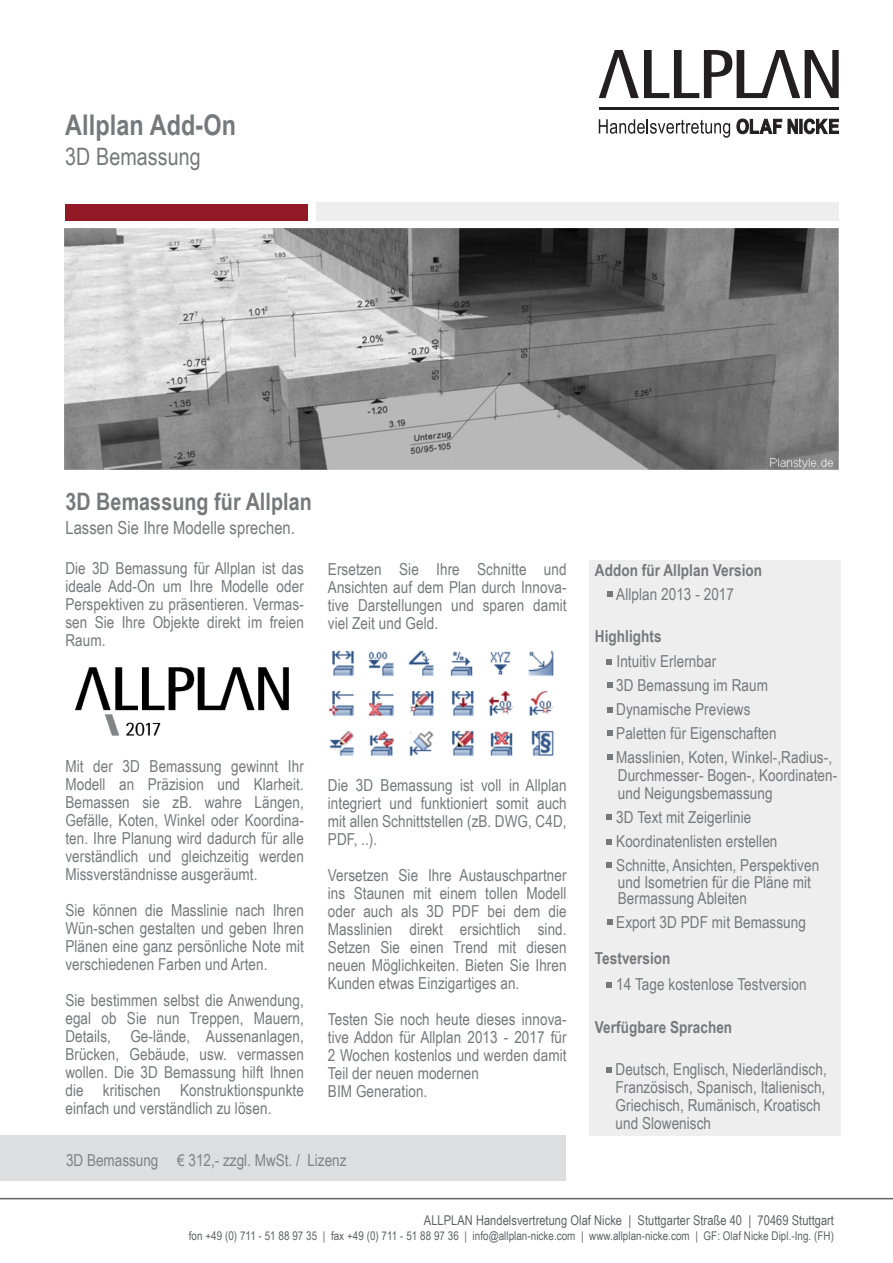
<style>
.page{position:relative;width:893px;height:1263px;background:#fff}
.page>*{position:absolute;margin:0;border:0;box-sizing:border-box;transform-origin:0 0}
.t1{font:700 28.5px "Arial Narrow";letter-spacing:.005em;color:#75797b}
.t2{font:700 24px "Arial Narrow";letter-spacing:.005em;color:#75797b}
.t3{font:24px "Arial Narrow";letter-spacing:.005em;color:#75797b}
.t4{font:18px "Arial Narrow";letter-spacing:.005em;color:#75797b}
.t5{font:16.5px/18px "Arial Narrow";letter-spacing:.005em;color:#75797b;text-align:justify}
.t6{font:700 16.5px "Arial Narrow";letter-spacing:.005em;color:#75797b}
.t7{font:16.5px "Arial Narrow";color:#808285}
.t8{font:13.5px "Arial Narrow";letter-spacing:.005em;color:#5e6263}
.t9{font:12px "Arial Narrow";letter-spacing:.005em;color:#5e6263}
</style>
<div class="page">
<div style="left:589px;top:560px;width:251px;height:575px;background:#edeeed"></div>
<svg style="left:599px;top:119px;width:131px;height:19px"></svg>
<svg style="left:736px;top:118px;width:103px;height:17px"></svg>
<svg style="left:599px;top:50px;width:240px;height:48px"></svg>
<hr style="left:599px;top:108px;width:240px;height:2px;background:#231f20">
<hr style="left:0;top:1198px;width:893px;height:1px;background:#5e6263">
<div style="left:65px;top:204px;width:243px;height:17px;background:#931926"></div>
<div style="left:316px;top:202px;width:522px;height:19px;background:#edeeed"></div>
<img style="left:65px;top:229px;width:773px;height:241px">
<img style="left:76px;top:668px;width:212px;height:68px">
<img style="left:329px;top:650px;width:225px;height:106px">
<svg style="left:607px;top:591px;width:5px;height:6px"></svg>
<svg style="left:606px;top:659px;width:6px;height:5px"></svg>
<svg style="left:607px;top:682px;width:6px;height:6px"></svg>
<svg style="left:607px;top:707px;width:6px;height:5px"></svg>
<svg style="left:607px;top:730px;width:5px;height:5px"></svg>
<svg style="left:607px;top:754px;width:5px;height:6px"></svg>
<svg style="left:606px;top:814px;width:6px;height:6px"></svg>
<svg style="left:607px;top:839px;width:5px;height:6px"></svg>
<svg style="left:606px;top:862px;width:6px;height:6px"></svg>
<svg style="left:607px;top:919px;width:6px;height:6px"></svg>
<svg style="left:607px;top:982px;width:5px;height:5px"></svg>
<svg style="left:607px;top:1067px;width:5px;height:5px"></svg>
<div style="left:0;top:1135px;width:566px;height:46px;background:#dddee0"></div>
<h1 class="t1" style="left:65px;top:103px;width:172px">Allplan Add-On</h1>
<h2 class="t3" style="left:65px;top:139px;width:137px">3D Bemassung</h2>
<h2 class="t2" style="left:65px;top:484px;width:248px">3D Bemassung für Allplan</h2>
<p class="t4" style="left:65px;top:515px;width:231px">Lassen Sie Ihre Modelle sprechen.</p>
<p class="t5" style="left:65px;top:558px;width:240px">Die 3D Bemassung für Allplan ist das ideale Add-On um Ihre Modelle oder Perspektiven zu präsentieren. Vermas&shy;sen Sie Ihre Objekte direkt im freien Raum.</p>
<p class="t5" style="left:328px;top:560px;width:240px">Ersetzen Sie Ihre Schnitte und Ansichten auf dem Plan durch Innova&shy;tive Darstellungen und sparen damit viel Zeit und Geld.</p>
<p class="t5" style="left:65px;top:756px;width:240px">Mit der 3D Bemassung gewinnt Ihr Modell an Präzision und Klarheit.<br>Bemassen sie zB. wahre Längen, Gefälle, Koten, Winkel oder Koordina&shy;ten. Ihre Planung wird dadurch für alle verständlich und gleichzeitig werden Missverständnisse ausgeräumt.</p>
<p class="t5" style="left:65px;top:900px;width:240px">Sie können die Masslinie nach Ihren Wün-schen gestalten und geben Ihren Plänen eine ganz persönliche Note mit verschiedenen Farben und Arten.</p>
<p class="t5" style="left:65px;top:990px;width:240px">Sie bestimmen selbst die Anwendung, egal ob Sie nun Treppen, Mauern, Details, Ge-lände, Aussenanlagen, Brücken, Gebäude, usw. vermassen wollen. Die 3D Bemassung hilft Ihnen die kritischen Konstruktionspunkte einfach und verständlich zu lösen.</p>
<p class="t5" style="left:328px;top:776px;width:240px">Die 3D Bemassung ist voll in Allplan integriert und funktioniert somit auch mit allen Schnittstellen (zB. DWG, C4D, PDF, ..).</p>
<p class="t5" style="left:328px;top:866px;width:240px">Versetzen Sie Ihre Austauschpartner ins Staunen mit einem tollen Modell oder auch als 3D PDF bei dem die Masslinien direkt ersichtlich sind.<br>Setzen Sie einen Trend mit diesen neuen Möglichkeiten. Bieten Sie Ihren Kunden etwas Einzigartiges an.</p>
<p class="t5" style="left:328px;top:1010px;width:240px;text-align:left">Testen Sie noch heute dieses innova&shy;tive Addon für Allplan 2013 - 2017 für<br>2 Wochen kostenlos und werden damit<br>Teil der neuen modernen<br>BIM Generation.</p>
<p class="t7" style="left:66px;top:1148px;width:282px">3D Bemassung € 312,- zzgl. MwSt. / Lizenz</p>
<p class="t6" style="left:595px;top:557px;width:169px">Addon für Allplan Version</p>
<p class="t5" style="left:616px;top:584px;width:119px">Allplan 2013 - 2017</p>
<p class="t6" style="left:595px;top:623px;width:68px">Highlights</p>
<p class="t5" style="left:616px;top:649px;width:217px;line-height:24px;text-align:left">Intuitiv Erlernbar<br>3D Bemassung im Raum<br>Dynamische Previews<br>Paletten für Eigenschaften<br>Masslinien, Koten, Winkel-,Radius-,</p>
<p class="t5" style="left:618px;top:766px;width:221px">Durchmesser- Bogen-, Koordinaten&shy;und Neigungsbemassung</p>
<p class="t5" style="left:616px;top:805px;width:204px;line-height:24px;text-align:left">3D Text mit Zeigerlinie<br>Koordinatenlisten erstellen<br>Schnitte, Ansichten, Perspektiven</p>
<p class="t5" style="left:618px;top:873px;width:195px;line-height:16.5px">und Isometrien für die Pläne mit<br>Bermassung Ableiten</p>
<p class="t5" style="left:616px;top:913px;width:191px">Export 3D PDF mit Bemassung</p>
<p class="t6" style="left:595px;top:946px;width:77px">Testversion</p>
<p class="t5" style="left:616px;top:974px;width:192px">14 Tage kostenlose Testversion</p>
<p class="t6" style="left:595px;top:1015px;width:139px">Verfügbare Sprachen</p>
<p class="t5" style="left:615px;top:1060px;width:213px;text-align:left">Deutsch, Englisch, Niederländisch,<br>Französisch, Spanisch, Italienisch,<br>Griechisch, Rumänisch, Kroatisch und Slowenisch</p>
<p class="t8" style="left:424px;top:1210px;width:412px">ALLPLAN Handelsvertretung Olaf Nicke | Stuttgarter Straße 40 | 70469 Stuttgart</p>
<p class="t9" style="left:189px;top:1226px;width:647px">fon +49 (0) 711 - 51 88 97 35 | fax +49 (0) 711 - 51 88 97 36 | info@allplan-nicke.com | www.allplan-nicke.com | GF: Olaf Nicke Dipl.-Ing. (FH)</p>
</div>
